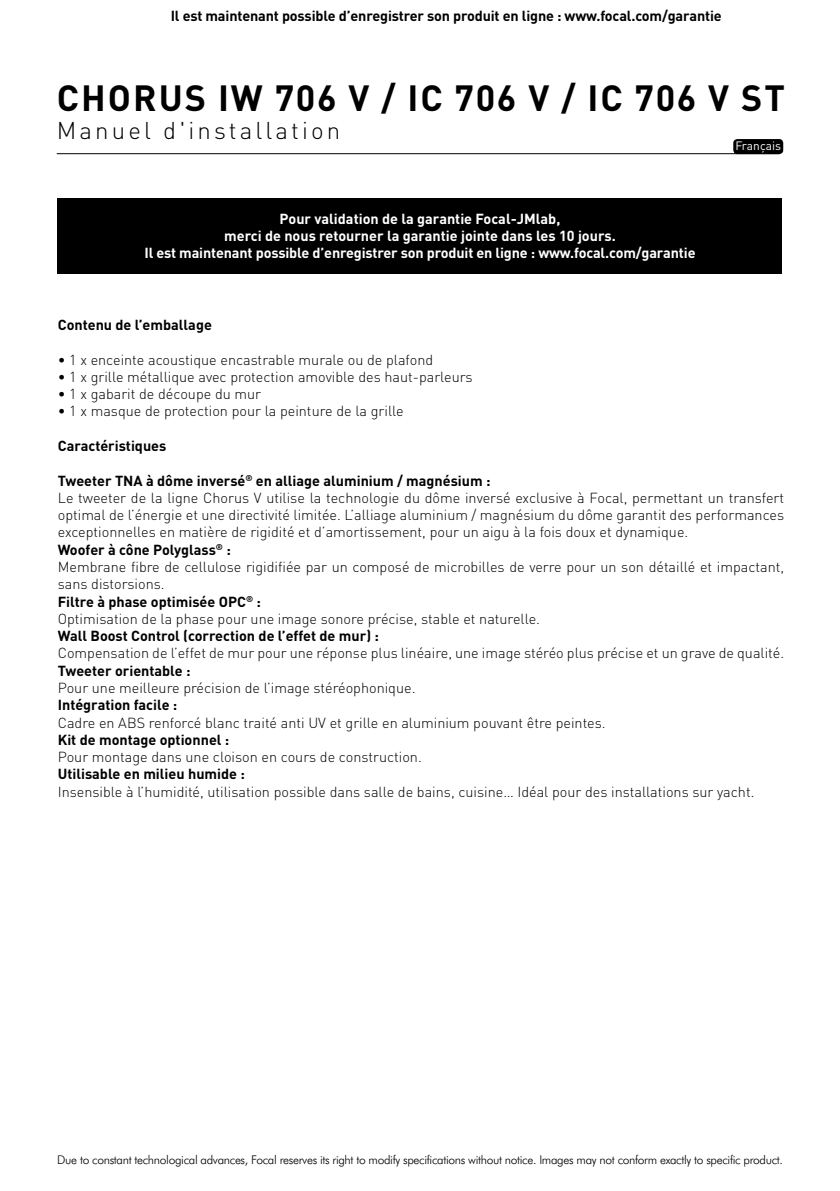
<style>
.page{position:relative;width:840px;height:1191px;background:#fff}
.page>*{position:absolute;margin:0;border:0;box-sizing:border-box;transform-origin:0 0}
.t1{font:700 36px "DINOT";letter-spacing:.055em;color:#000}
.t2{font:300 24px "DINOT";letter-spacing:.13em;color:#000}
.t3{font:300 14.4px/17.2px "DINOT";color:#000}
.t4{font:700 14.4px "DINOT";color:#000}
.t5{font:700 14.4px/17.2px "DINOT";letter-spacing:-.005em;color:#fff;text-align:center}
.t6{font:300 12px "Futura BT";letter-spacing:-.025em;color:#000}
.t7{font:12px "DINOT";color:#fff}
.s1{font-weight:700}
</style>
<div class="page">
<hr style="left:57px;top:153px;width:722px;height:1px;background:#000">
<div style="left:732px;top:139px;width:50px;height:15px;background:#000;border-radius:4px"></div>
<div style="left:58px;top:198px;width:723px;height:76px;background:#000"></div>
<p class="t4" style="left:171px;top:6px;width:552px">Il est maintenant possible d’enregistrer son produit en ligne : www.focal.com/garantie</p>
<h1 class="t1" style="left:57px;top:74px;width:729px">Chorus IW 706 V / IC 706 V / IC 706 V ST</h1>
<h2 class="t2" style="left:57px;top:115px;width:285px">Manuel d'installation</h2>
<p class="t5" style="left:144px;top:209px;width:552px">Pour validation de la garantie Focal-JMlab,<br>merci de nous retourner la garantie jointe dans les 10 jours.<br>Il est maintenant possible d’enregistrer son produit en ligne : www.focal.com/garantie</p>
<p class="t7" style="left:735px;top:138px;width:47px">Français</p>
<p class="t4" style="left:58px;top:315px;width:155px">Contenu de l’emballage</p>
<p class="t3" style="left:58px;top:351px;width:377px">• 1 x enceinte acoustique encastrable murale ou de plafond</p>
<p class="t3" style="left:58px;top:368px;width:416px">• 1 x grille métallique avec protection amovible des haut-parleurs</p>
<p class="t3" style="left:58px;top:385px;width:205px">• 1 x gabarit de découpe du mur</p>
<p class="t3" style="left:58px;top:402px;width:347px">• 1 x masque de protection pour la peinture de la grille</p>
<p class="t4" style="left:58px;top:436px;width:110px">Caractéristiques</p>
<p class="t3" style="left:58px;top:471px;width:727px"><span class="s1">Tweeter TNA à dôme inversé</span><sup>®</sup> <span class="s1">en alliage aluminium / magnésium :<br></span>Le tweeter de la ligne Chorus V utilise la technologie du dôme inversé exclusive à Focal, permettant un transfert optimal de l’énergie et une directivité limitée. L’alliage aluminium / magnésium du dôme garantit des performances exceptionnelles en matière de rigidité et d’amortissement, pour un aigu à la fois doux et dynamique.<br><span class="s1">Woofer à cône Polyglass</span><sup>®</sup> <span class="s1">:<br></span>Membrane fibre de cellulose rigidifiée par un composé de microbilles de verre pour un son détaillé et impactant, sans distorsions.<br><span class="s1">Filtre à phase optimisée OPC</span><sup>®</sup> <span class="s1">:<br></span>Optimisation de la phase pour une image sonore précise, stable et naturelle.</p>
<p class="t4" style="left:58px;top:626px;width:322px">Wall Boost Control (correction de l’effet de mur) :</p>
<p class="t3" style="left:58px;top:644px;width:727px">Compensation de l’effet de mur pour une réponse plus linéaire, une image stéréo plus précise et un grave de qualité.</p>
<p class="t4" style="left:58px;top:661px;width:134px">Tweeter orientable :</p>
<p class="t3" style="left:58px;top:679px;width:359px">Pour une meilleure précision de l’image stéréophonique.</p>
<p class="t4" style="left:58px;top:695px;width:121px">Intégration facile :</p>
<p class="t3" style="left:58px;top:713px;width:549px">Cadre en ABS renforcé blanc traité anti UV et grille en aluminium pouvant être peintes.</p>
<p class="t4" style="left:58px;top:730px;width:173px">Kit de montage optionnel :</p>
<p class="t3" style="left:58px;top:748px;width:365px">Pour montage dans une cloison en cours de construction.</p>
<p class="t4" style="left:58px;top:765px;width:189px">Utilisable en milieu humide :</p>
<p class="t3" style="left:58px;top:783px;width:697px">Insensible à l’humidité, utilisation possible dans salle de bains, cuisine… Idéal pour des installations sur yacht.</p>
<p class="t6" style="left:57px;top:1152px;width:727px">Due to constant technological advances, Focal reserves its right to modify specifications without notice. Images may not conform exactly to specific product.</p>
</div>
